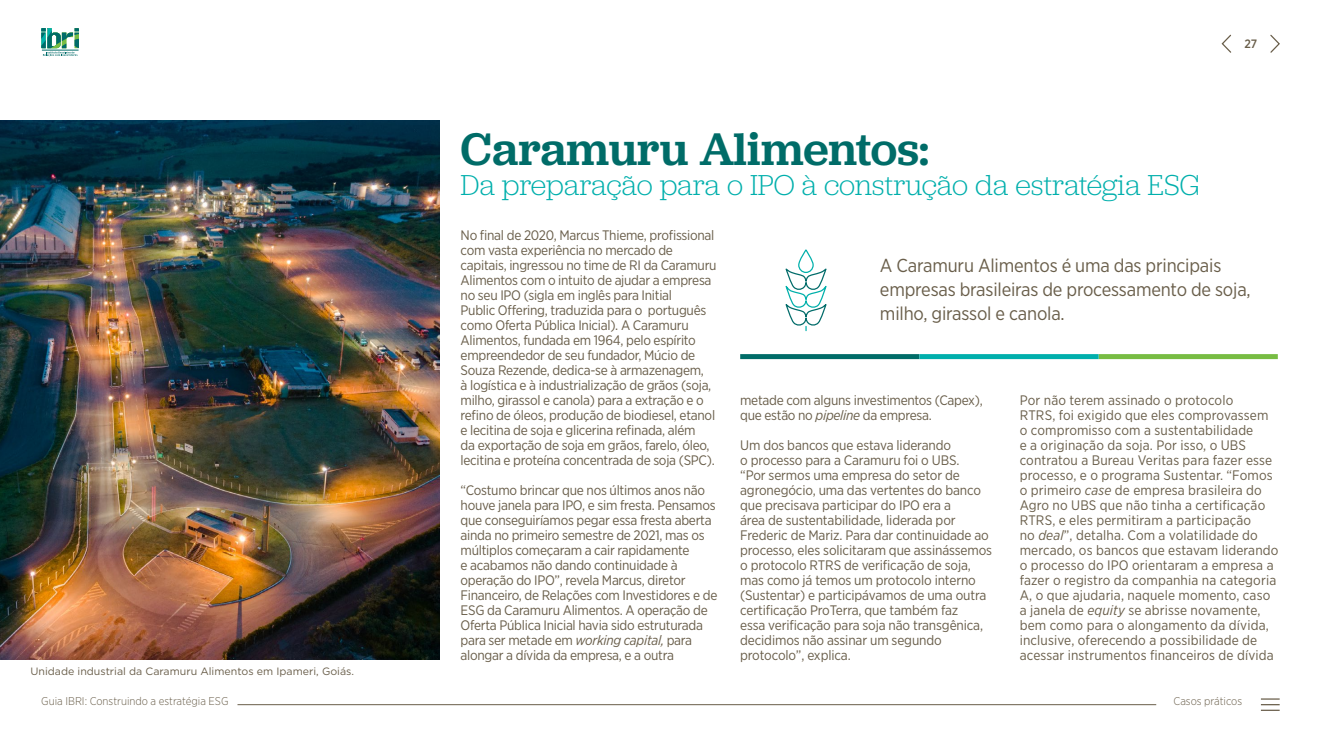
<style>
.page{position:relative;width:1320px;height:750px;background:#fff}
.page>*{position:absolute;margin:0;border:0;box-sizing:border-box;transform-origin:0 0}
.t1{font:500 47.5px "Jubilat";color:#006c68}
.t2{font:300 30px "Jubilat";letter-spacing:-.005em;color:#00afac}
.t3{font:18.75px/23.8px "Gotham Narrow";letter-spacing:-.01em;color:#695e4a}
.t4{font:13.75px/15px "Gotham Narrow";letter-spacing:-.02em;color:#695e4a}
.t5{font:13.75px/15px "Gotham Narrow";letter-spacing:.01em;color:#695e4a}
.t6{font:500 12.12px "Gotham Narrow";color:#695e4a}
.t7{font:300 11.25px "Gotham Narrow";color:#695e4a}
.t8{font:10.62px "Gotham";color:#695e4a}
.s1{font-style:italic}
</style>
<div class="page">
<svg style="left:1261px;top:698px;width:19px;height:13px"></svg>
<hr style="left:238px;top:704px;width:918px;height:1px;background:#695e4a">
<svg style="left:41px;top:28px;width:38px;height:28px"></svg>
<svg style="left:1221px;top:34px;width:11px;height:19px"></svg>
<svg style="left:1270px;top:34px;width:10px;height:19px"></svg>
<img style="left:0;top:120px;width:440px;height:540px">
<div style="left:1099px;top:354px;width:179px;height:5px;background:#77bc43"></div>
<div style="left:740px;top:354px;width:179px;height:5px;background:#006c68"></div>
<div style="left:919px;top:354px;width:180px;height:5px;background:#00afac"></div>
<svg style="left:785px;top:250px;width:42px;height:81px"></svg>
<h1 class="t1" style="left:461px;top:119px;width:470px">Caramuru Alimentos:</h1>
<h2 class="t2" style="left:461px;top:166px;width:740px">Da preparação para o IPO à construção da estratégia ESG</h2>
<p class="t6" style="left:1244px;top:36px;width:14px">27</p>
<p class="t4" style="left:461px;top:227px;width:258px">No final de 2020, Marcus Thieme, profissional com vasta experiência no mercado de capitais, ingressou no time de RI da Caramuru Alimentos com o intuito de ajudar a empresa no seu IPO (sigla em inglês para Initial<br>Public Offering, traduzida para o português como Oferta Pública Inicial). A Caramuru Alimentos, fundada em 1964, pelo espírito empreendedor de seu fundador, Múcio de Souza Rezende, dedica-se à armazenagem,<br>à logística e à industrialização de grãos (soja, milho, girassol e canola) para a extração e o refino de óleos, produção de biodiesel, etanol e lecitina de soja e glicerina refinada, além<br>da exportação de soja em grãos, farelo, óleo, lecitina e proteína concentrada de soja (SPC).</p>
<p class="t4" style="left:461px;top:482px;width:258px">“Costumo brincar que nos últimos anos não houve janela para IPO, e sim fresta. Pensamos que conseguiríamos pegar essa fresta aberta ainda no primeiro semestre de 2021, mas os múltiplos começaram a cair rapidamente<br>e acabamos não dando continuidade à operação do IPO”, revela Marcus, diretor Financeiro, de Relações com Investidores e de ESG da Caramuru Alimentos. A operação de Oferta Pública Inicial havia sido estruturada para ser metade em <span class="s1">working capital,</span> para alongar a dívida da empresa, e a outra</p>
<h3 class="t3" style="left:880px;top:254px;width:372px">A Caramuru Alimentos é uma das principais empresas brasileiras de processamento de soja, milho, girassol e canola.</h3>
<p class="t4" style="left:740px;top:392px;width:244px">metade com alguns investimentos (Capex), que estão no <span class="s1">pipeline</span> da empresa.</p>
<p class="t4" style="left:740px;top:437px;width:253px">Um dos bancos que estava liderando<br>o processo para a Caramuru foi o UBS.<br>“Por sermos uma empresa do setor de agronegócio, uma das vertentes do banco que precisava participar do IPO era a<br>área de sustentabilidade, liderada por Frederic de Mariz. Para dar continuidade ao processo, eles solicitaram que assinássemos o protocolo RTRS de verificação de soja, mas como já temos um protocolo interno (Sustentar) e participávamos de uma outra certificação ProTerra, que também faz<br>essa verificação para soja não transgênica, decidimos não assinar um segundo protocolo”, explica.</p>
<p class="t5" style="left:1020px;top:392px;width:260px">Por não terem assinado o protocolo<br>RTRS, foi exigido que eles comprovassem o compromisso com a sustentabilidade<br>e a originação da soja. Por isso, o UBS contratou a Bureau Veritas para fazer esse processo, e o programa Sustentar. “Fomos o primeiro <span class="s1">case</span> de empresa brasileira do Agro no UBS que não tinha a certificação RTRS, e eles permitiram a participação<br>no <span class="s1">deal</span>”, detalha. Com a volatilidade do mercado, os bancos que estavam liderando o processo do IPO orientaram a empresa a fazer o registro da companhia na categoria A, o que ajudaria, naquele momento, caso a janela de <span class="s1">equity</span> se abrisse novamente, bem como para o alongamento da dívida, inclusive, oferecendo a possibilidade de acessar instrumentos financeiros de dívida</p>
<p class="t8" style="left:30px;top:664px;width:325px">Unidade industrial da Caramuru Alimentos em Ipameri, Goiás.</p>
<p class="t7" style="left:41px;top:694px;width:189px">Guia IBRI: Construindo a estratégia ESG</p>
<p class="t7" style="left:1173px;top:694px;width:70px">Casos práticos</p>
</div>
